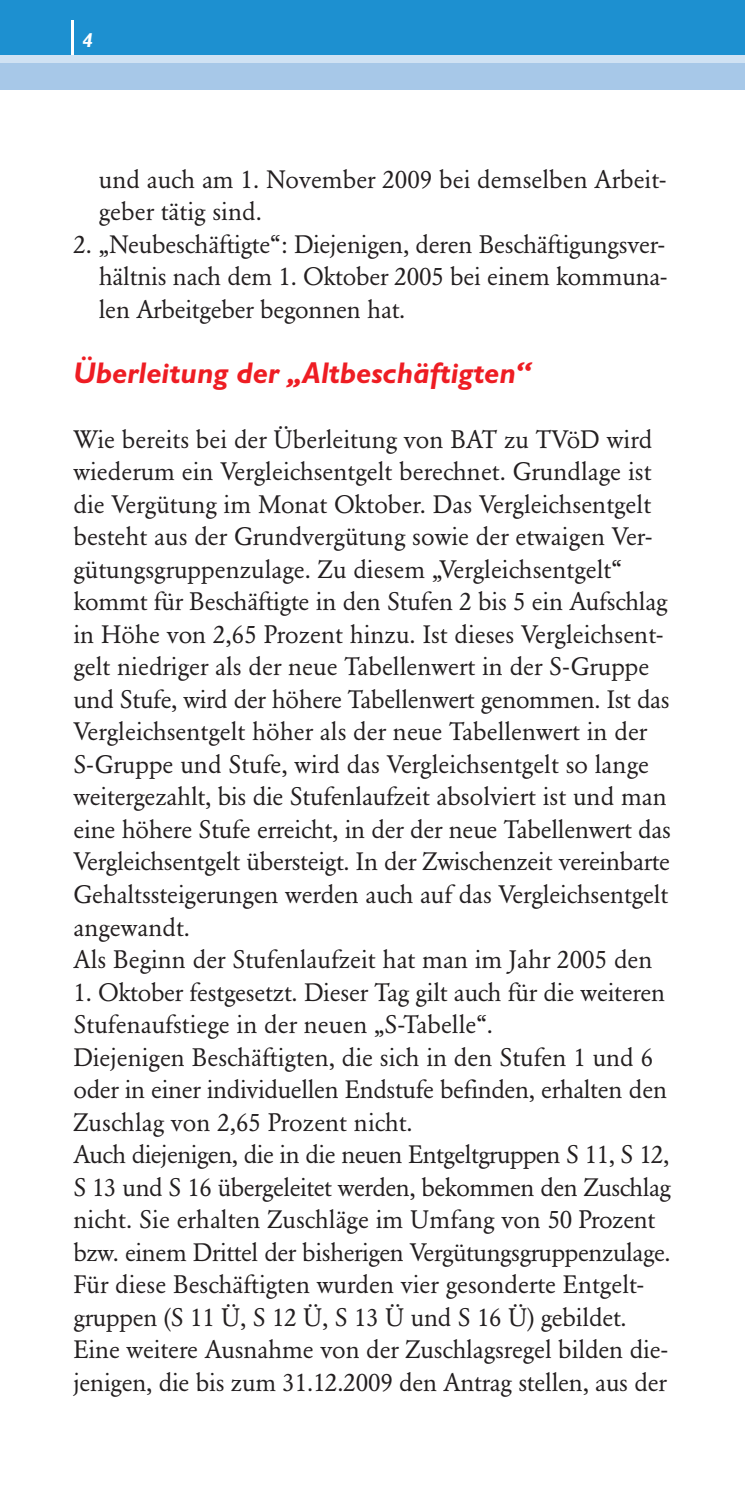
<style>
.page{position:relative;width:745px;height:1489px;background:#fff}
.page>*{position:absolute;margin:0;border:0;box-sizing:border-box;transform-origin:0 0}
.t1{font:italic 700 30px "Gill Sans";color:#ee1d23}
.t2{font:25px/32.5px "Garamond BE";letter-spacing:-.005em;color:#231f20}
.t3{font:italic 700 20px "Gill Sans";color:#fff}
</style>
<div class="page">
<div style="left:0;top:0;width:744px;height:59px;background:#1d90d0"></div>
<hr style="left:71px;top:21px;width:2px;height:35px;background:#fff">
<div style="left:0;top:60px;width:744px;height:30px;background:#a7c8e8"></div>
<div style="left:0;top:55px;width:744px;height:8px;background:#d0e2f3"></div>
<p class="t3" style="left:83px;top:33px;width:12px">4</p>
<p class="t2" style="left:99px;top:165px;width:568px">und auch am 1. November 2009 bei demselben Arbeit&shy;geber tätig sind.</p>
<p class="t2" style="left:99px;top:230px;width:569px;text-align:justify;text-indent:-25px">2. „Neubeschäftigte“: Diejenigen, deren Beschäftigungsver&shy;hältnis nach dem 1. Oktober 2005 bei einem kommuna&shy;len Arbeitgeber begonnen hat.</p>
<p class="t1" style="left:73px;top:361px;width:458px">Überleitung der „Altbeschäftigten“</p>
<p class="t2" style="left:73px;top:425px;width:598px">Wie bereits bei der Überleitung von BAT zu TVöD wird wiederum ein Vergleichsentgelt berechnet. Grundlage ist die Vergütung im Monat Oktober. Das Vergleichsentgelt besteht aus der Grundvergütung sowie der etwaigen Ver&shy;gütungsgruppenzulage. Zu diesem „Vergleichsentgelt“ kommt für Beschäftigte in den Stufen 2 bis 5 ein Aufschlag in Höhe von 2,65 Prozent hinzu. Ist dieses Vergleichsent&shy;gelt niedriger als der neue Tabellenwert in der S-Gruppe und Stufe, wird der höhere Tabellenwert genommen. Ist das Vergleichsentgelt höher als der neue Tabellenwert in der S-Gruppe und Stufe, wird das Vergleichsentgelt so lange weitergezahlt, bis die Stufenlaufzeit absolviert ist und man eine höhere Stufe erreicht, in der der neue Tabellenwert das Vergleichsentgelt übersteigt. In der Zwischenzeit vereinbarte Gehaltssteigerungen werden auch auf das Vergleichsentgelt angewandt.<br>Als Beginn der Stufenlaufzeit hat man im Jahr 2005 den</p>
<p class="t2" style="left:73px;top:977px;width:598px">1. Oktober festgesetzt. Dieser Tag gilt auch für die weiteren Stufenaufstiege in der neuen „S-Tabelle“.<br>Diejenigen Beschäftigten, die sich in den Stufen 1 und 6 oder in einer individuellen Endstufe befinden, erhalten den Zuschlag von 2,65 Prozent nicht.<br>Auch diejenigen, die in die neuen Entgeltgruppen S 11, S 12, S 13 und S 16 übergeleitet werden, bekommen den Zuschlag nicht. Sie erhalten Zuschläge im Umfang von 50 Prozent bzw. einem Drittel der bisherigen Vergütungsgruppenzulage.<br>Für diese Beschäftigten wurden vier gesonderte Entgelt&shy;gruppen (S 11 Ü, S 12 Ü, S 13 Ü und S 16 Ü) gebildet.<br>Eine weitere Ausnahme von der Zuschlagsregel bilden die&shy;jenigen, die bis zum 31.12.2009 den Antrag stellen, aus der</p>
</div>
